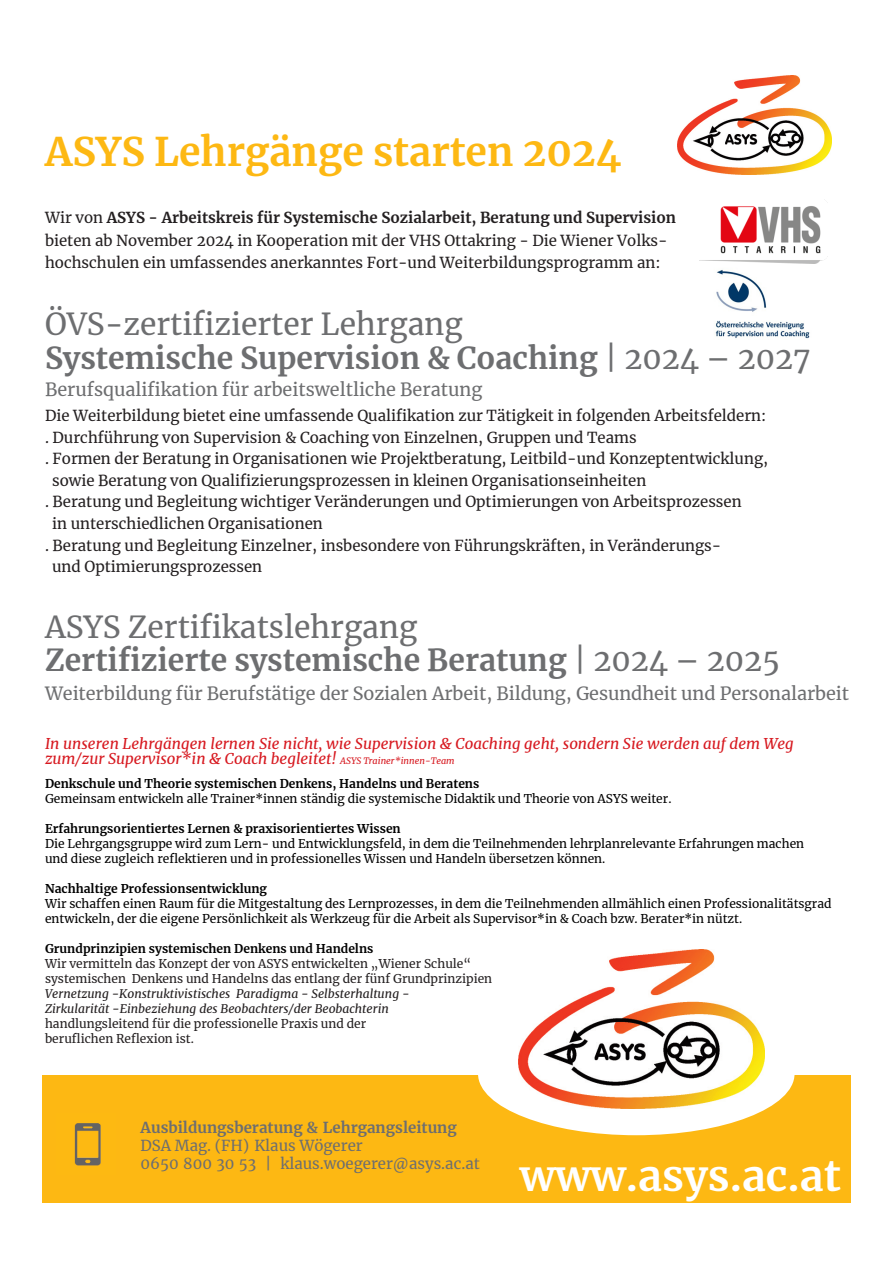
<style>
.page{position:relative;width:894px;height:1263px;background:#fff}
.page>*{position:absolute;margin:0;border:0;box-sizing:border-box;transform-origin:0 0}
.t1{font:700 42px "Merriweather";color:#fff}
.t2{font:700 39px "Merriweather";color:#fdb813}
.t3{font:30px/33.6px "Merriweather";color:#6d6e70}
.t4{font:18px "Merriweather";letter-spacing:-.005em;color:#6d6e70}
.t5{font:15px/22.5px "Merriweather";color:#231f20}
.t6{font:italic 15px/15px "Merriweather";color:#d71920}
.t7{font:15px/18px "Merriweather";color:#6d6e70}
.t8{font:700 15px "Merriweather";color:#6d6e70}
.t9{font:12px/15px "Merriweather";color:#000}
.t10{font:12px/15px "Merriweather";color:#231f20}
.t11{font:700 12px "Merriweather";color:#000}
.t12{font:italic 12px/15px "Merriweather";color:#231f20}
.s1{font-weight:700}
.s2{font-size:9px}
</style>
<div class="page">
<div style="left:43px;top:1075px;width:807px;height:128px;background:#fdb813"></div>
<div style="left:478px;top:1012px;width:316px;height:123px;background:#fff;border-radius:50%"></div>
<img style="left:74px;top:1123px;width:27px;height:43px">
<img style="left:518px;top:949px;width:245px;height:159px">
<img style="left:677px;top:75px;width:153px;height:100px">
<img style="left:715px;top:270px;width:95px;height:69px">
<img style="left:699px;top:206px;width:124px;height:58px">
<h2 class="t2" style="left:45px;top:128px;width:578px">ASYS Lehrgänge starten 2024</h2>
<p class="t5" style="left:45px;top:206px;width:632px">Wir von <span class="s1">ASYS - Arbeitskreis für Systemische Sozialarbeit, Beratung und Supervision </span>bieten ab November 2024 in Kooperation mit der VHS Ottakring - Die Wiener Volks&shy;hochschulen ein umfassendes anerkanntes Fort-und Weiterbildungsprogramm an:</p>
<h3 class="t3" style="left:45px;top:308px;width:766px">ÖVS-zertifizierter Lehrgang<br><span class="s1">Systemische Supervision &amp; Coaching</span> | 2024 – 2027</h3>
<p class="t4" style="left:45px;top:379px;width:438px">Berufsqualifikation für arbeitsweltliche Beratung</p>
<p class="t5" style="left:45px;top:404px;width:722px">Die Weiterbildung bietet eine umfassende Qualifikation zur Tätigkeit in folgenden Arbeitsfeldern:</p>
<p class="t5" style="left:45px;top:426px;width:593px">. Durchführung von Supervision &amp; Coaching von Einzelnen, Gruppen und Teams</p>
<p class="t5" style="left:45px;top:448px;width:724px">. Formen der Beratung in Organisationen wie Projektberatung, Leitbild-und Konzeptentwicklung,</p>
<p class="t5" style="left:52px;top:469px;width:595px">sowie Beratung von Qualifizierungsprozessen in kleinen Organisationseinheiten</p>
<p class="t5" style="left:45px;top:491px;width:697px">. Beratung und Begleitung wichtiger Veränderungen und Optimierungen von Arbeitsprozessen</p>
<p class="t5" style="left:52px;top:512px;width:272px">in unterschiedlichen Organisationen</p>
<p class="t5" style="left:45px;top:534px;width:677px">. Beratung und Begleitung Einzelner, insbesondere von Führungskräften, in Veränderungs-</p>
<p class="t5" style="left:52px;top:556px;width:211px">und Optimierungsprozessen</p>
<h3 class="t3" style="left:45px;top:610px;width:736px">ASYS Zertifikatslehrgang<br><span class="s1">Zertifizierte systemische Beratung</span> | 2024 – 2025</h3>
<p class="t4" style="left:45px;top:683px;width:805px">Weiterbildung für Berufstätige der Sozialen Arbeit, Bildung, Gesundheit und Personalarbeit</p>
<p class="t6" style="left:45px;top:736px;width:750px">In unseren Lehrgängen lernen Sie nicht, wie Supervision &amp; Coaching geht, sondern Sie werden auf dem Weg zum/zur Supervisor*in &amp; Coach begleitet! <span class="s2">ASYS Trainer*innen-Team</span></p>
<p class="t11" style="left:45px;top:776px;width:435px">Denkschule und Theorie systemischen Denkens, Handelns und Beratens</p>
<p class="t9" style="left:45px;top:791px;width:627px">Gemeinsam entwickeln alle Trainer*innen ständig die systemische Didaktik und Theorie von ASYS weiter.</p>
<p class="t11" style="left:45px;top:821px;width:357px">Erfahrungsorientiertes Lernen &amp; praxisorientiertes Wissen</p>
<p class="t9" style="left:45px;top:836px;width:760px">Die Lehrgangsgruppe wird zum Lern- und Entwicklungsfeld, in dem die Teilnehmenden lehrplanrelevante Erfahrungen machen und diese zugleich reflektieren und in professionelles Wissen und Handeln übersetzen können.</p>
<p class="t11" style="left:45px;top:881px;width:223px">Nachhaltige Professionsentwicklung</p>
<p class="t9" style="left:45px;top:896px;width:787px">Wir schaffen einen Raum für die Mitgestaltung des Lernprozesses, in dem die Teilnehmenden allmählich einen Professionalitätsgrad entwickeln, der die eigene Persönlichkeit als Werkzeug für die Arbeit als Supervisor*in &amp; Coach bzw. Berater*in nützt.</p>
<p class="t11" style="left:45px;top:941px;width:330px">Grundprinzipien systemischen Denkens und Handelns</p>
<p class="t10" style="left:45px;top:956px;width:448px">Wir vermitteln das Konzept der von ASYS entwickelten „Wiener Schule“ systemischen Denkens und Handelns das entlang der fünf Grundprinzipien</p>
<p class="t12" style="left:45px;top:986px;width:366px">Vernetzung -Konstruktivistisches Paradigma - Selbsterhaltung -<br>Zirkularität -Einbeziehung des Beobachters/der Beobachterin</p>
<p class="t10" style="left:45px;top:1016px;width:323px">handlungsleitend für die professionelle Praxis und der beruflichen Reflexion ist.</p>
<p class="t8" style="left:140px;top:1118px;width:317px">Ausbildungsberatung &amp; Lehrgangsleitung</p>
<p class="t7" style="left:140px;top:1137px;width:341px">DSA Mag. (FH) Klaus Wögerer<br>0650 800 30 53 | klaus.woegerer@asys.ac.at</p>
<h1 class="t1" style="left:519px;top:1149px;width:322px">www.asys.ac.at</h1>
</div>
